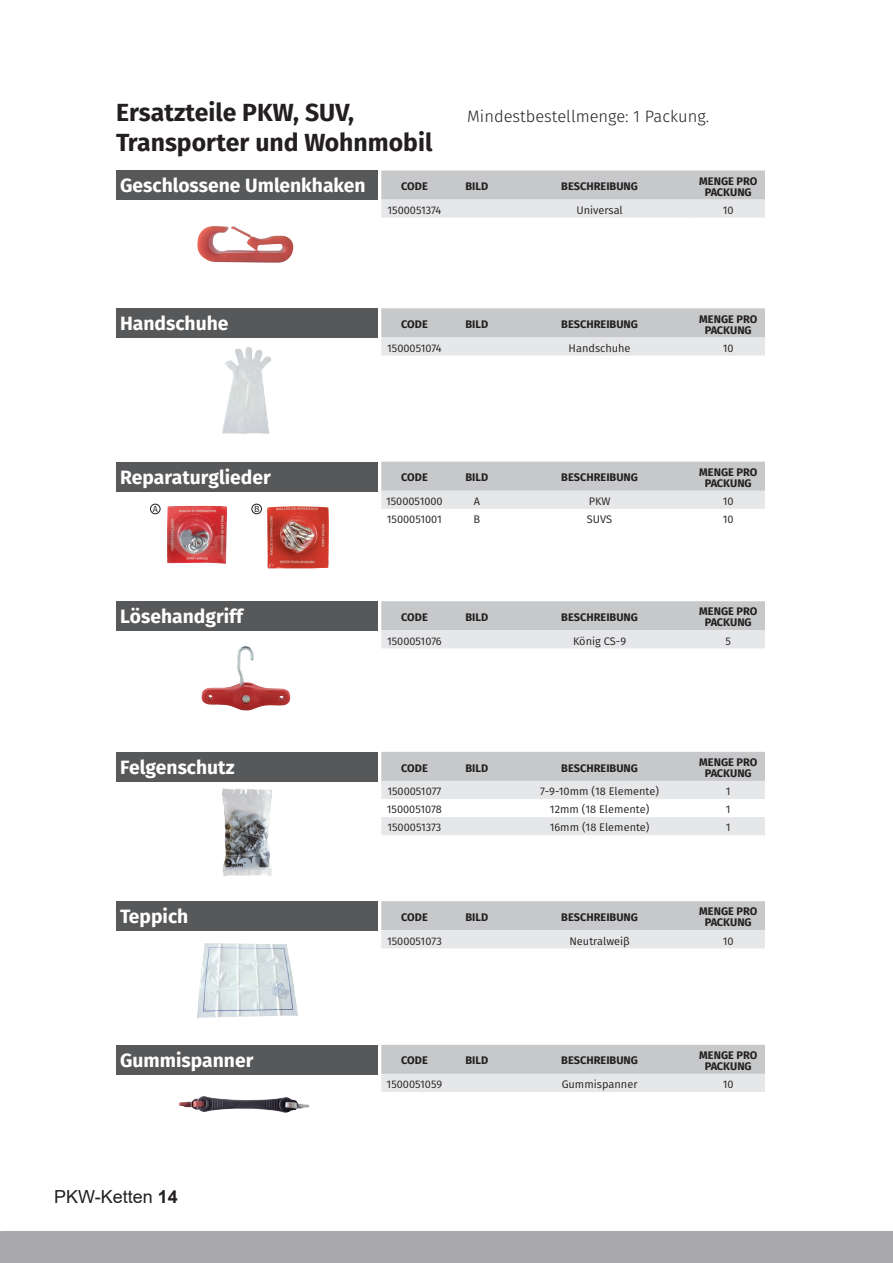
<style>
.page{position:relative;width:893px;height:1263px;background:#fff}
.page>*{position:absolute;margin:0;border:0;box-sizing:border-box;transform-origin:0 0}
.t1{font:700 24.75px/29.7px "Fira Sans";color:#231f20}
.t2{font:700 19.2px "Fira Sans";color:#fff}
.t3{font:18px "Arial";color:#231f20}
.t4{font:300 16.5px "Fira Sans";color:#231f20}
.t5{font:700 10.95px/10.9px "Fira Sans";color:#231f20;text-align:center}
.t6{font:10.95px "Fira Sans";color:#231f20}
.t7{font:9px "Fira Sans";color:#231f20}
.s1{font-weight:700}
</style>
<div class="page">
<div style="left:0;top:1231px;width:893px;height:32px;background:#a9a8aa"></div>
<div style="left:116px;top:171px;width:261px;height:29px;background:#57585a"></div>
<img style="left:197px;top:226px;width:18px;height:36px">
<svg style="left:381px;top:171px;width:384px;height:47px;background:#d3d4d6"></svg>
<div style="left:116px;top:308px;width:261px;height:30px;background:#57585a"></div>
<svg style="left:235px;top:347px;width:13px;height:13px"></svg>
<svg style="left:381px;top:308px;width:384px;height:48px;background:#d4d4d6"></svg>
<div style="left:116px;top:462px;width:261px;height:29px;background:#57585a"></div>
<img style="left:167px;top:506px;width:60px;height:58px">
<img style="left:267px;top:506px;width:62px;height:62px">
<div style="left:150px;top:504px;width:10px;height:10px;border:1px solid #231f20;border-radius:50%"></div>
<div style="left:252px;top:504px;width:10px;height:10px;border:1px solid #231f20;border-radius:50%"></div>
<svg style="left:381px;top:462px;width:384px;height:47px;background:#d3d4d6"></svg>
<div style="left:116px;top:601px;width:261px;height:30px;background:#57585a"></div>
<img style="left:201px;top:646px;width:61px;height:64px">
<svg style="left:381px;top:601px;width:384px;height:47px;background:#d3d4d6"></svg>
<div style="left:116px;top:752px;width:261px;height:29px;background:#57585a"></div>
<img style="left:222px;top:788px;width:6px;height:89px">
<svg style="left:381px;top:752px;width:384px;height:83px"></svg>
<div style="left:116px;top:901px;width:261px;height:30px;background:#57585a"></div>
<img style="left:197px;top:943px;width:101px;height:75px">
<svg style="left:381px;top:901px;width:384px;height:47px;background:#d3d4d6"></svg>
<div style="left:116px;top:1045px;width:261px;height:29px;background:#57585a"></div>
<img style="left:178px;top:1096px;width:81px;height:16px">
<svg style="left:381px;top:1045px;width:384px;height:47px;background:#d3d4d6"></svg>
<p class="t1" style="left:116px;top:96px;width:318px">Ersatzteile PKW, SUV,<br>Transporter und Wohnmobil</p>
<p class="t4" style="left:467px;top:104px;width:244px">Mindestbestellmenge: 1 Packung.</p>
<p class="t2" style="left:120px;top:170px;width:247px">Geschlossene Umlenkhaken</p>
<p class="t5" style="left:401px;top:180px;width:28px">CODE</p>
<p class="t5" style="left:465px;top:180px;width:24px">BILD</p>
<p class="t5" style="left:561px;top:180px;width:78px">BESCHREIBUNG</p>
<p class="t5" style="left:699px;top:175px;width:60px">MENGE PRO<br>PACKUNG</p>
<p class="t6" style="left:388px;top:202px;width:55px">1500051374</p>
<p class="t6" style="left:576px;top:202px;width:48px">Universal</p>
<p class="t6" style="left:723px;top:202px;width:12px">10</p>
<p class="t2" style="left:120px;top:307px;width:110px">Handschuhe</p>
<p class="t5" style="left:401px;top:318px;width:28px">CODE</p>
<p class="t5" style="left:465px;top:318px;width:24px">BILD</p>
<p class="t5" style="left:561px;top:318px;width:78px">BESCHREIBUNG</p>
<p class="t5" style="left:699px;top:312px;width:60px">MENGE PRO<br>PACKUNG</p>
<p class="t6" style="left:387px;top:340px;width:56px">1500051074</p>
<p class="t6" style="left:569px;top:340px;width:64px">Handschuhe</p>
<p class="t6" style="left:723px;top:340px;width:12px">10</p>
<p class="t2" style="left:120px;top:461px;width:152px">Reparaturglieder</p>
<p class="t7" style="left:153px;top:502px;width:7px">A</p>
<p class="t7" style="left:254px;top:502px;width:7px">B</p>
<p class="t5" style="left:401px;top:471px;width:28px">CODE</p>
<p class="t5" style="left:465px;top:471px;width:24px">BILD</p>
<p class="t5" style="left:561px;top:471px;width:78px">BESCHREIBUNG</p>
<p class="t5" style="left:699px;top:466px;width:60px">MENGE PRO<br>PACKUNG</p>
<p class="t6" style="left:386px;top:493px;width:58px">1500051000</p>
<p class="t6" style="left:474px;top:493px;width:8px">A</p>
<p class="t6" style="left:589px;top:493px;width:23px">PKW</p>
<p class="t6" style="left:723px;top:493px;width:12px">10</p>
<p class="t6" style="left:387px;top:511px;width:57px">1500051001</p>
<p class="t6" style="left:473px;top:511px;width:8px">B</p>
<p class="t6" style="left:587px;top:511px;width:27px">SUVS</p>
<p class="t6" style="left:723px;top:511px;width:12px">10</p>
<p class="t2" style="left:120px;top:600px;width:124px">Lösehandgriff</p>
<p class="t5" style="left:401px;top:611px;width:28px">CODE</p>
<p class="t5" style="left:465px;top:611px;width:24px">BILD</p>
<p class="t5" style="left:561px;top:611px;width:78px">BESCHREIBUNG</p>
<p class="t5" style="left:699px;top:605px;width:60px">MENGE PRO<br>PACKUNG</p>
<p class="t6" style="left:387px;top:632px;width:56px">1500051076</p>
<p class="t6" style="left:573px;top:632px;width:54px">König CS-9</p>
<p class="t6" style="left:725px;top:632px;width:7px">5</p>
<p class="t2" style="left:120px;top:751px;width:116px">Felgenschutz</p>
<p class="t5" style="left:401px;top:761px;width:28px">CODE</p>
<p class="t5" style="left:465px;top:761px;width:24px">BILD</p>
<p class="t5" style="left:561px;top:761px;width:78px">BESCHREIBUNG</p>
<p class="t5" style="left:699px;top:756px;width:60px">MENGE PRO<br>PACKUNG</p>
<p class="t6" style="left:387px;top:783px;width:56px">1500051077</p>
<p class="t6" style="left:540px;top:783px;width:120px">7-9-10mm (18 Elemente)</p>
<p class="t6" style="left:726px;top:783px;width:6px">1</p>
<p class="t6" style="left:387px;top:801px;width:57px">1500051078</p>
<p class="t6" style="left:550px;top:801px;width:101px">12mm (18 Elemente)</p>
<p class="t6" style="left:726px;top:801px;width:6px">1</p>
<p class="t6" style="left:387px;top:819px;width:55px">1500051373</p>
<p class="t6" style="left:550px;top:819px;width:101px">16mm (18 Elemente)</p>
<p class="t6" style="left:726px;top:819px;width:6px">1</p>
<p class="t2" style="left:120px;top:900px;width:70px">Teppich</p>
<p class="t5" style="left:401px;top:911px;width:28px">CODE</p>
<p class="t5" style="left:465px;top:911px;width:24px">BILD</p>
<p class="t5" style="left:561px;top:911px;width:78px">BESCHREIBUNG</p>
<p class="t5" style="left:699px;top:905px;width:60px">MENGE PRO<br>PACKUNG</p>
<p class="t6" style="left:387px;top:932px;width:56px">1500051073</p>
<p class="t6" style="left:569px;top:932px;width:62px">Neutralweiβ</p>
<p class="t6" style="left:723px;top:932px;width:12px">10</p>
<p class="t2" style="left:120px;top:1044px;width:135px">Gummispanner</p>
<p class="t5" style="left:401px;top:1054px;width:28px">CODE</p>
<p class="t5" style="left:465px;top:1054px;width:24px">BILD</p>
<p class="t5" style="left:561px;top:1054px;width:78px">BESCHREIBUNG</p>
<p class="t5" style="left:699px;top:1049px;width:60px">MENGE PRO<br>PACKUNG</p>
<p class="t6" style="left:387px;top:1076px;width:57px">1500051059</p>
<p class="t6" style="left:562px;top:1076px;width:77px">Gummispanner</p>
<p class="t6" style="left:723px;top:1076px;width:12px">10</p>
<p class="t3" style="left:54px;top:1185px;width:125px">PKW-Ketten <span class="s1">14</span></p>
</div>
